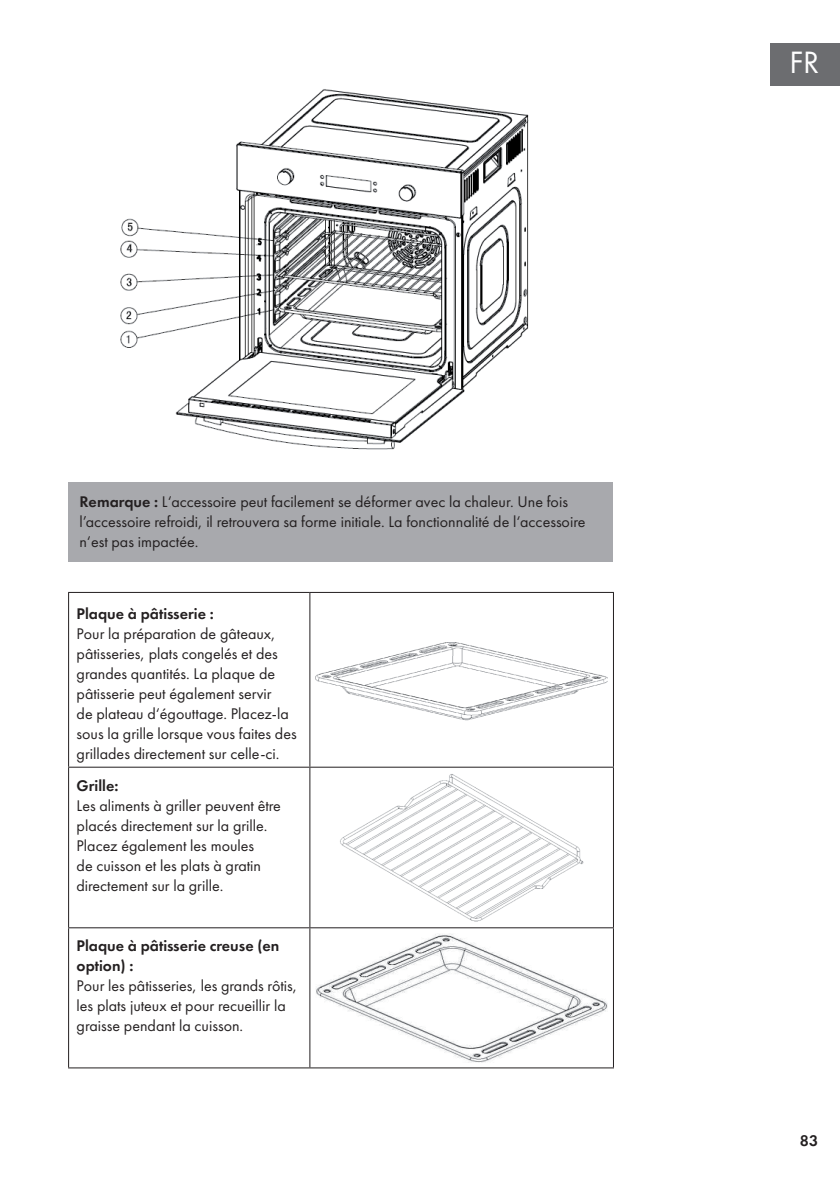
<style>
.page{position:relative;width:840px;height:1191px;background:#fff}
.page>*{position:absolute;margin:0;border:0;box-sizing:border-box;transform-origin:0 0}
.t1{font:32px "Futura PTW08";color:#fff}
.t2{font:16px/20px "Futura PTW08";color:#231f20}
.t3{font:600 16px/20px "Futura PTW08";color:#231f20}
.s1{font-weight:600}
</style>
<div class="page">
<div style="left:770px;top:43px;width:69px;height:42px;background:#6c6d70"></div>
<div style="left:68px;top:482px;width:544px;height:80px;background:#a8a9ad"></div>
<hr style="left:68px;top:592px;width:242px;height:1px;background:#231f20">
<hr style="left:68px;top:593px;width:1px;height:173px;background:#231f20">
<hr style="left:310px;top:592px;width:303px;height:1px;background:#231f20">
<hr style="left:309px;top:593px;width:1px;height:173px;background:#231f20">
<hr style="left:612px;top:593px;width:1px;height:173px;background:#231f20">
<hr style="left:68px;top:766px;width:242px;height:1px;background:#231f20">
<hr style="left:68px;top:767px;width:1px;height:160px;background:#231f20">
<hr style="left:310px;top:766px;width:303px;height:1px;background:#231f20">
<hr style="left:309px;top:767px;width:1px;height:160px;background:#231f20">
<hr style="left:612px;top:767px;width:1px;height:160px;background:#231f20">
<hr style="left:68px;top:927px;width:242px;height:1px;background:#231f20">
<hr style="left:68px;top:928px;width:1px;height:139px;background:#231f20">
<hr style="left:310px;top:927px;width:303px;height:1px;background:#231f20">
<hr style="left:309px;top:928px;width:1px;height:139px;background:#231f20">
<hr style="left:612px;top:928px;width:1px;height:139px;background:#231f20">
<hr style="left:68px;top:1067px;width:242px;height:1px;background:#231f20">
<hr style="left:310px;top:1067px;width:303px;height:1px;background:#231f20">
<img style="left:315px;top:642px;width:292px;height:79px">
<img style="left:340px;top:774px;width:244px;height:148px">
<img style="left:316px;top:934px;width:291px;height:128px">
<img style="left:120px;top:89px;width:409px;height:361px">
<p class="t2" style="left:79px;top:491px;width:507px"><span class="s1">Remarque :</span> L‘accessoire peut facilement se déformer avec la chaleur. Une fois l’accessoire refroidi, il retrouvera sa forme initiale. La fonctionnalité de l‘accessoire n‘est pas impactée.</p>
<p class="t3" style="left:77px;top:603px;width:139px">Plaque à pâtisserie :</p>
<p class="t2" style="left:77px;top:623px;width:221px">Pour la préparation de gâteaux, pâtisseries, plats congelés et des grandes quantités. La plaque de pâtisserie peut également servir<br>de plateau d‘égouttage. Placez-la sous la grille lorsque vous faites des grillades directement sur celle-ci.</p>
<p class="t3" style="left:77px;top:775px;width:43px">Grille:</p>
<p class="t2" style="left:77px;top:795px;width:206px">Les aliments à griller peuvent être placés directement sur la grille.<br>Placez également les moules<br>de cuisson et les plats à gratin directement sur la grille.</p>
<p class="t3" style="left:77px;top:935px;width:204px">Plaque à pâtisserie creuse (en option) :</p>
<p class="t2" style="left:77px;top:975px;width:222px">Pour les pâtisseries, les grands rôtis, les plats juteux et pour recueillir la graisse pendant la cuisson.</p>
<h1 class="t1" style="left:788px;top:43px;width:31px">FR</h1>
<p class="t3" style="left:799px;top:1130px;width:20px">83</p>
</div>
